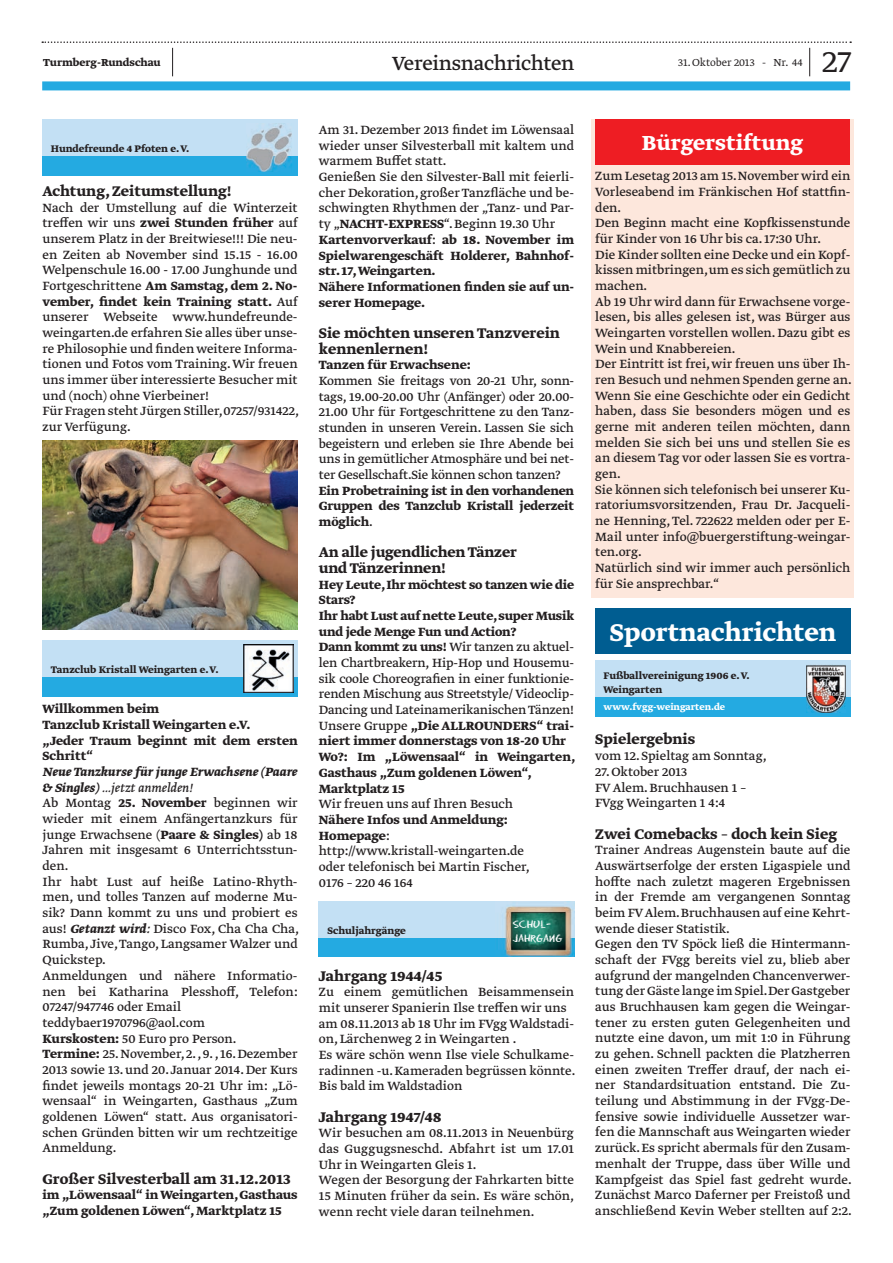
<style>
.page{position:relative;width:893px;height:1263px;background:#fff}
.page>*{position:absolute;margin:0;border:0;box-sizing:border-box;transform-origin:0 0}
.t1{font:300 36px "Greta Text Std";color:#231f20}
.t2{font:28.65px "Greta Text Std Bold Min";color:#fff}
.t3{font:24px "Greta Text Std Bold Min";color:#fff}
.t4{font:22.5px "Greta Text Std";letter-spacing:-.015em;color:#231f20}
.t5{font:16.5px/15.8px "Greta Text Std Bold Min";color:#231f20}
.t6{font:14.1px/15.8px "Greta Text Std";color:#231f20}
.t7{font:700 14.1px/15.8px "Greta Text Std";color:#231f20}
.t8{font:300 12px "Greta Text Std";color:#231f20}
.t9{font:700 12px "Greta Text Std";color:#231f20}
.t10{font:700 11.25px/13.5px "Greta Text Std";color:#231f20}
.t11{font:700 10.5px "Greta Text Std";color:#fff}
.s1{font-weight:700}
.s2{font-weight:700;font-style:italic}
.s3{font-style:italic}
.s4{font-weight:400}
</style>
<div class="page">
<div style="left:42px;top:81px;width:808px;height:9px;background:#24aae1"></div>
<svg style="left:42px;top:41px;width:809px;height:35px"></svg>
<div style="left:591px;top:119px;width:263px;height:478px;background:#fde7dc"></div>
<div style="left:319px;top:901px;width:255px;height:56px;background:#c3e0f4"></div>
<div style="left:319px;top:938px;width:255px;height:19px;background:#24aae1"></div>
<img style="left:504px;top:906px;width:70px;height:51px">
<div style="left:595px;top:608px;width:256px;height:46px;background:#005d91"></div>
<div style="left:595px;top:660px;width:255px;height:57px;background:#c3e0f4"></div>
<div style="left:595px;top:697px;width:255px;height:20px;background:#24aae1"></div>
<img style="left:806px;top:664px;width:40px;height:49px">
<div style="left:43px;top:119px;width:255px;height:57px;background:#c3e0f4"></div>
<div style="left:43px;top:156px;width:255px;height:20px;background:#24aae1"></div>
<img style="left:246px;top:124px;width:46px;height:48px">
<img style="left:43px;top:440px;width:255px;height:190px">
<div style="left:43px;top:640px;width:255px;height:57px;background:#c3e0f4"></div>
<div style="left:43px;top:677px;width:255px;height:20px;background:#24aae1"></div>
<img style="left:243px;top:644px;width:50px;height:49px">
<div style="left:595px;top:119px;width:255px;height:45px;background:#ee1d23"></div>
<svg style="left:513px;top:920px;width:33px;height:8px"></svg>
<svg style="left:513px;top:934px;width:49px;height:9px"></svg>
<p class="t9" style="left:43px;top:56px;width:119px">Turmberg-Rundschau</p>
<h3 class="t4" style="left:392px;top:54px;width:184px">Vereinsnachrichten</h3>
<h1 class="t1" style="left:822px;top:41px;width:30px">27</h1>
<p class="t8" style="left:678px;top:56px;width:126px">31. Oktober 2013 - Nr. 44</p>
<p class="t10" style="left:51px;top:142px;width:140px">Hundefreunde 4 Pfoten e. V.</p>
<p class="t5" style="left:43px;top:184px;width:191px">Achtung, Zeitumstellung!</p>
<p class="t6" style="left:43px;top:200px;width:258px">Nach der Umstellung auf die Winterzeit treffen wir uns <span class="s1">zwei Stunden frü her</span> auf unserem Platz in der Breitwiese!!! Die neu&shy;en Zeiten ab November sind 15.15 - 16.00<br>Welpenschule 16.00 - 17.00 Junghunde und Fortgeschrittene <span class="s1">Am Samstag, dem 2. No&shy;vember, findet kein Training statt.</span> Auf unserer Webseite www.hundefreunde&shy;weingarten.de erfahren Sie alles ü ber unse&shy;re Philosophie und finden weitere Informa&shy;tionen und Fotos vom Training. Wir freuen uns immer ü ber interessierte Besucher mit und (noch) ohne Vierbeiner!<br>Fü r Fragen steht Jü rgen Stiller,07257/931422, zur Verfü gung.</p>
<p class="t10" style="left:51px;top:663px;width:169px">Tanzclub Kristall Weingarten e. V.</p>
<p class="t7" style="left:43px;top:702px;width:257px">Willkommen beim<br>Tanzclub Kristall Weingarten e.V.<br>„Jeder Traum beginnt mit dem ersten<br>Schritt“</p>
<p class="t6" style="left:43px;top:764px;width:258px"><span class="s2">Neue Tanzkurse fü r junge Erwachsene (Paare &amp; Singles)</span> <span class="s3">…jetzt anmelden!<br></span>Ab Montag <span class="s1">25. November</span> beginnen wir wieder mit einem Anfängertanzkurs fü r junge Erwachsene (<span class="s1">Paare &amp; Singles)</span> ab 18<br>Jahren mit insgesamt 6 Unterrichtsstun&shy;den.<br>Ihr habt Lust auf heiße Latino-Rhyth&shy;men, und tolles Tanzen auf moderne Mu&shy;sik? Dann kommt zu uns und probiert es aus! <span class="s2">Getanzt wird:</span> Disco Fox, Cha Cha Cha, Rumba, Jive, Tango, Langsamer Walzer und Quickstep.<br>Anmeldungen und nähere Informatio&shy;nen bei Katharina Plesshoff, Telefon:<br>07247/947746 oder Email teddybaer1970796@aol.com<br><span class="s1">Kurskosten:</span> 50 Euro pro Person.<br><span class="s1">Termine:</span> 25. November, 2. , 9. , 16. Dezember 2013 sowie 13. und 20. Januar 2014. Der Kurs findet jeweils montags 20-21 Uhr im: „Lö&shy;wensaal“ in Weingarten, Gasthaus „Zum goldenen Löwen“ statt. Aus organisatori&shy;schen Grü nden bitten wir um rechtzeitige Anmeldung.</p>
<p class="t5" style="left:43px;top:1171px;width:250px">Großer Silvesterball am 31.12.2013</p>
<p class="t7" style="left:43px;top:1188px;width:257px">im „Löwensaal“ in Weingarten, Gasthaus „Zum goldenen Löwen“, Marktplatz 15</p>
<p class="t6" style="left:319px;top:123px;width:257px">Am 31. Dezember 2013 findet im Löwensaal wieder unser Silvesterball mit kaltem und warmem Buffet statt.<br>Genießen Sie den Silvester-Ball mit feierli&shy;cher Dekoration, großer Tanzfläche und be&shy;schwingten Rhythmen der „Tanz- und Par&shy;ty „<span class="s1">NACHT-EXPRESS</span>“. Beginn 19.30 Uhr <span class="s1">Kartenvorverkauf</span>: <span class="s1">ab 18. November im Spielwarengeschäft Holderer, Bahnhof&shy;str. 17, Weingarten.<br>Nähere Informationen finden sie auf un&shy;serer Homepage.</span></p>
<p class="t5" style="left:319px;top:326px;width:243px">Sie möchten unseren Tanzverein kennenlernen!</p>
<p class="t7" style="left:319px;top:358px;width:153px">Tanzen fü r Erwachsene:</p>
<p class="t6" style="left:319px;top:373px;width:257px;text-align:justify">Kommen Sie freitags von 20-21 Uhr, sonn&shy;tags, 19.00-20.00 Uhr (Anfänger) oder 20.00- 21.00 Uhr fü r Fortgeschrittene zu den Tanz&shy;stunden in unseren Verein. Lassen Sie sich begeistern und erleben sie Ihre Abende bei uns in gemü tlicher Atmosphäre und bei net&shy;ter Gesellschaft.Sie können schon tanzen?</p>
<p class="t7" style="left:319px;top:483px;width:257px;text-align:justify">Ein Probetraining ist in den vorhandenen Gruppen des Tanzclub Kristall jederzeit möglich<span class="s4">.</span></p>
<p class="t5" style="left:319px;top:545px;width:199px">An alle jugendlichen Tänzer und Tänzerinnen!</p>
<p class="t7" style="left:319px;top:577px;width:258px">Hey Leute, Ihr möchtest so tanzen wie die Stars?<br>Ihr habt Lust auf nette Leute, super Musik und jede Menge Fun und Action?<br>Dann kommt zu uns! <span class="s4">Wir tanzen zu aktuel&shy;len Chartbreakern, Hip-Hop und Housemu&shy;sik coole Choreografien in einer funktionie&shy;renden Mischung aus Streetstyle/ Videoclip-Dancing und Lateinamerikanischen Tänzen!<br>Unsere Gruppe</span> „Die ALLROUNDERS“ trai&shy;niert immer donnerstags von 18-20 Uhr Wo?: Im „Löwensaal“ in Weingarten, Gasthaus „Zum goldenen Löwen“, Marktplatz 15</p>
<p class="t6" style="left:319px;top:797px;width:196px">Wir freuen uns auf Ihren Besuch</p>
<p class="t6" style="left:319px;top:812px;width:212px"><span class="s1">Nähere Infos und Anmeldung:<br>Homepage</span>: http://www.kristall-weingarten.de oder telefonisch bei Martin Fischer,<br>0176 – 220 46 164</p>
<p class="t10" style="left:327px;top:925px;width:80px">Schuljahrgänge</p>
<p class="t5" style="left:319px;top:968px;width:125px">Jahrgang 1944/45</p>
<p class="t6" style="left:319px;top:985px;width:258px">Zu einem gemü tlichen Beisammensein mit unserer Spanierin Ilse treffen wir uns am 08.11.2013 ab 18 Uhr im FVgg Waldstadi&shy;on, Lärchenweg 2 in Weingarten .<br>Es wäre schön wenn Ilse viele Schulkame&shy;radinnen -u. Kameraden begrü ssen könnte.<br>Bis bald im Waldstadion</p>
<p class="t5" style="left:319px;top:1110px;width:124px">Jahrgang 1947/48</p>
<p class="t6" style="left:319px;top:1126px;width:257px">Wir besuchen am 08.11.2013 in Neuenbü rg das Guggugsneschd. Abfahrt ist um 17.01<br>Uhr in Weingarten Gleis 1.<br>Wegen der Besorgung der Fahrkarten bitte 15 Minuten frü her da sein. Es wäre schön, wenn recht viele daran teilnehmen.</p>
<h3 class="t3" style="left:642px;top:129px;width:163px">Bürgerstiftung</h3>
<p class="t6" style="left:595px;top:169px;width:258px">Zum Lesetag 2013 am 15. November wird ein Vorleseabend im Fränkischen Hof stattfin&shy;den.<br>Den Beginn macht eine Kopfkissenstunde fü r Kinder von 16 Uhr bis ca. 17:30 Uhr.<br>Die Kinder sollten eine Decke und ein Kopf&shy;kissen mitbringen,um es sich gemü tlich zu machen.<br>Ab 19 Uhr wird dann fü r Erwachsene vorge&shy;lesen, bis alles gelesen ist, was Bü rger aus Weingarten vorstellen wollen. Dazu gibt es Wein und Knabbereien.<br>Der Eintritt ist frei, wir freuen uns ü ber Ih&shy;ren Besuch und nehmen Spenden gerne an.<br>Wenn Sie eine Geschichte oder ein Gedicht haben, dass Sie besonders mögen und es gerne mit anderen teilen möchten, dann melden Sie sich bei uns und stellen Sie es an diesem Tag vor oder lassen Sie es vortra&shy;gen.<br>Sie können sich telefonisch bei unserer Ku&shy;ratoriumsvorsitzenden, Frau Dr. Jacqueli&shy;ne Henning, Tel. 722622 melden oder per E-Mail unter info@buergerstiftung-weingar&shy;ten.org.<br>Natü rlich sind wir immer auch persönlich fü r Sie ansprechbar.“</p>
<h2 class="t2" style="left:610px;top:616px;width:228px">Sportnachrichten</h2>
<p class="t10" style="left:604px;top:670px;width:148px">Fußballvereinigung 1906 e. V.<br>Weingarten</p>
<p class="t11" style="left:604px;top:700px;width:123px">www.fvgg-weingarten.de</p>
<p class="t5" style="left:595px;top:732px;width:101px">Spielergebnis</p>
<p class="t6" style="left:595px;top:749px;width:173px">vom 12. Spieltag am Sonntag,</p>
<p class="t6" style="left:595px;top:764px;width:152px">27. Oktober 2013<br>FV Alem. Bruchhausen 1 –<br>FVgg Weingarten 1 4:4</p>
<p class="t5" style="left:595px;top:826px;width:243px">Zwei Comebacks – doch kein Sieg</p>
<p class="t6" style="left:595px;top:843px;width:258px">Trainer Andreas Augenstein baute auf die Auswärtserfolge der ersten Ligaspiele und hoffte nach zuletzt mageren Ergebnissen in der Fremde am vergangenen Sonntag beim FV Alem. Bruchhausen auf eine Kehrt&shy;wende dieser Statistik.<br>Gegen den TV Spöck ließ die Hintermann&shy;schaft der FVgg bereits viel zu, blieb aber aufgrund der mangelnden Chancenverwer&shy;tung der Gäste lange im Spiel.Der Gastgeber aus Bruchhausen kam gegen die Weingar&shy;tener zu ersten guten Gelegenheiten und nutzte eine davon, um mit 1:0 in Fü hrung zu gehen. Schnell packten die Platzherren einen zweiten Treffer drauf, der nach ei&shy;ner Standardsituation entstand. Die Zu&shy;teilung und Abstimmung in der FVgg-De&shy;fensive sowie individuelle Aussetzer war&shy;fen die Mannschaft aus Weingarten wieder zurü ck. Es spricht abermals fü r den Zusam&shy;menhalt der Truppe, dass ü ber Wille und Kampfgeist das Spiel fast gedreht wurde.<br>Zunächst Marco Daferner per Freistoß und anschließend Kevin Weber stellten auf 2:2.</p>
</div>
